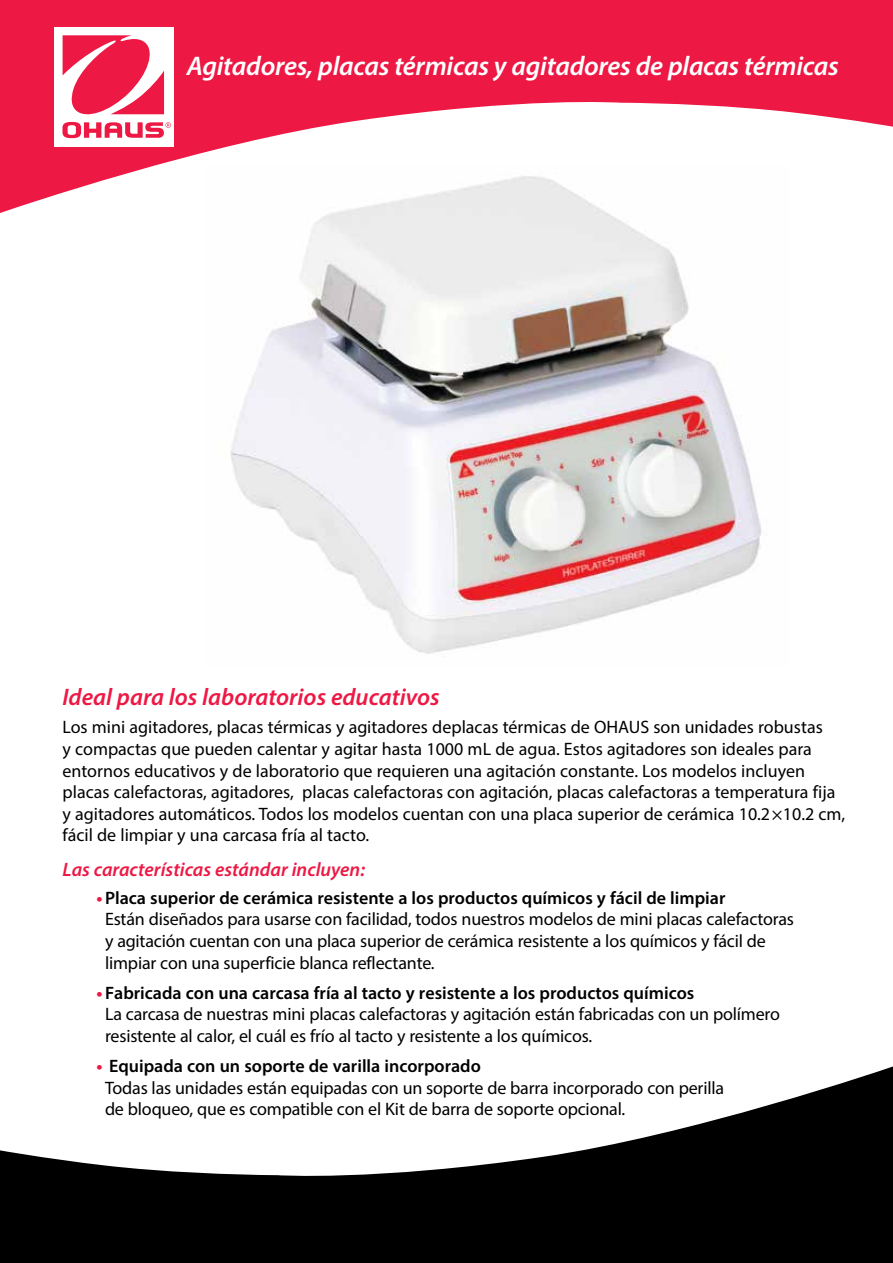
<style>
.page{position:relative;width:893px;height:1263px;background:#fff}
.page>*{position:absolute;margin:0;border:0;box-sizing:border-box;transform-origin:0 0}
.t1{font:italic 600 27px "Myriad Pro";letter-spacing:-.01em;color:#fff}
.t2{font:italic 600 24px "Myriad Pro";color:#ed1844}
.t3{font:italic 600 19.5px "Myriad Pro";color:#ed1844}
.t4{font:18px/21.6px "Myriad Pro";letter-spacing:-.005em;color:#000}
.s1{font-weight:700;color:#ed1844}
.s2{font-weight:600}
</style>
<div class="page">
<svg style="left:0;top:0;width:893px;height:213px;fill:#ed1844"></svg>
<div style="left:54px;top:27px;width:120px;height:119px;background:#fff"></div>
<svg style="left:62px;top:35px;width:109px;height:103px"></svg>
<svg style="left:0;top:1066px;width:893px;height:197px;fill:#000"></svg>
<div style="left:170px;top:167px;width:669px;height:498px;background:#fff"></div>
<img style="left:230px;top:176px;width:532px;height:478px">
<h1 class="t1" style="left:187px;top:49px;width:654px">Agitadores, placas térmicas y agitadores de placas térmicas</h1>
<h2 class="t2" style="left:63px;top:682px;width:379px">Ideal para los laboratorios educativos</h2>
<p class="t4" style="left:63px;top:716px;width:784px">Los mini agitadores, placas térmicas y agitadores deplacas térmicas de OHAUS son unidades robustas<br>y compactas que pueden calentar y agitar hasta 1000 mL de agua. Estos agitadores son ideales para entornos educativos y de laboratorio que requieren una agitación constante. Los modelos incluyen placas calefactoras, agitadores, placas calefactoras con agitación, placas calefactoras a temperatura fija y agitadores automáticos. Todos los modelos cuentan con una placa superior de cerámica 10.2×10.2 cm, fácil de limpiar y una carcasa fría al tacto.</p>
<p class="t3" style="left:63px;top:857px;width:304px">Las características estándar incluyen:</p>
<p class="t4" style="left:105px;top:887px;width:691px;text-indent:-8px"><span class="s1">•</span><span class="s2">Placa superior de cerámica resistente a los productos químicos y fácil de limpiar<br></span>Están diseñados para usarse con facilidad, todos nuestros modelos de mini placas calefactoras y agitación cuentan con una placa superior de cerámica resistente a los químicos y fácil de limpiar con una superficie blanca reflectante.</p>
<p class="t4" style="left:105px;top:982px;width:676px;text-indent:-8px"><span class="s1">•</span> <span class="s2">Fabricada con una carcasa fría al tacto y resistente a los productos químicos<br></span>La carcasa de nuestras mini placas calefactoras y agitación están fabricadas con un polímero resistente al calor, el cuál es frío al tacto y resistente a los químicos.</p>
<p class="t4" style="left:105px;top:1055px;width:621px;text-indent:-8px"><span class="s1">•</span> <span class="s2">Equipada con un soporte de varilla incorporado<br></span>Todas las unidades están equipadas con un soporte de barra incorporado con perilla de bloqueo, que es compatible con el Kit de barra de soporte opcional.</p>
</div>
